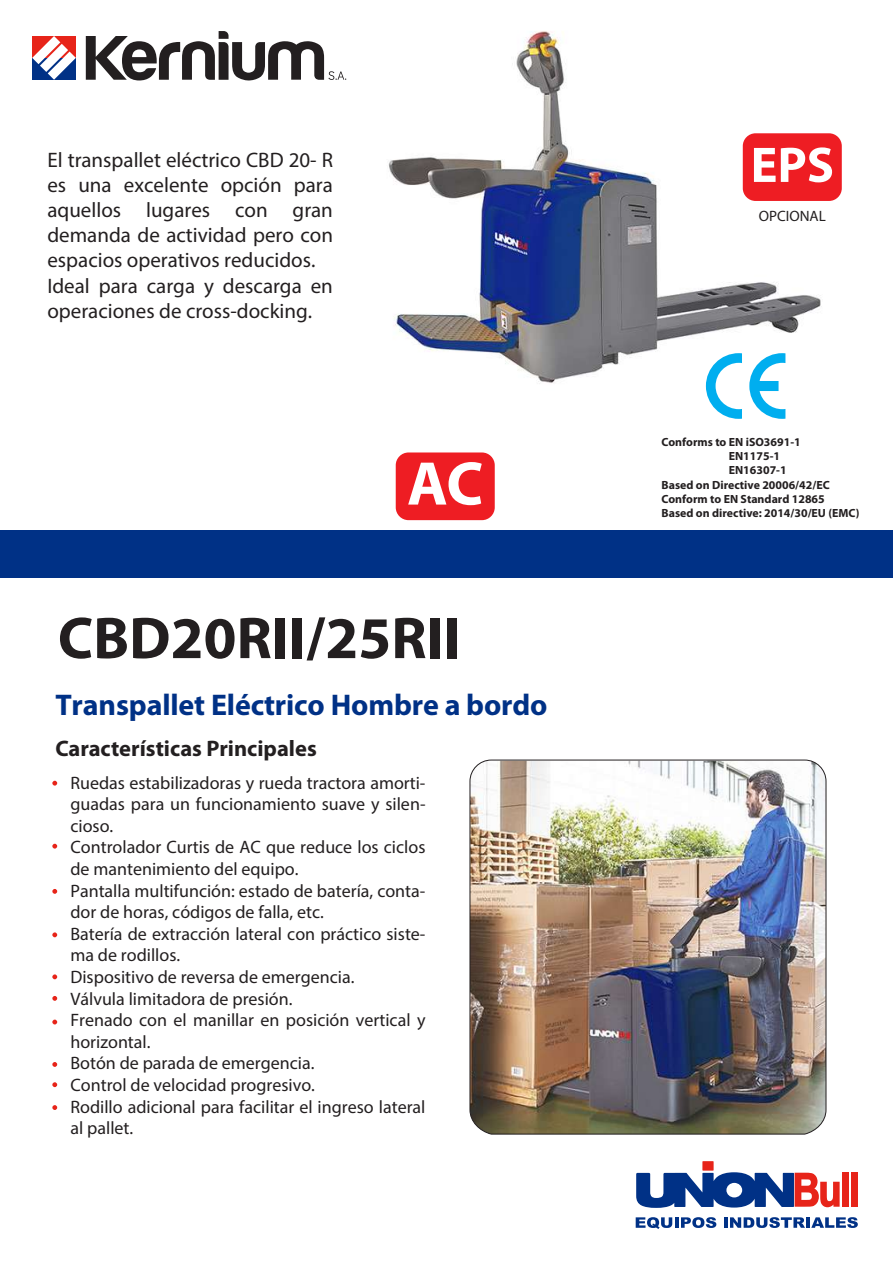
<style>
.page{position:relative;width:893px;height:1263px;background:#fff}
.page>*{position:absolute;margin:0;border:0;box-sizing:border-box;transform-origin:0 0}
.t1{font:700 62.25px "Myriad Pro";color:#fff}
.t2{font:700 59.4px "Myriad Pro";color:#231f20}
.t3{font:700 50.4px "Myriad Pro";color:#fff}
.t4{font:700 30px "Myriad Pro";letter-spacing:-.005em;color:#003186}
.t5{font:700 22.5px "Myriad Pro";color:#231f20}
.t6{font:21px/25.2px "Myriad Pro";color:#231f20}
.t7{font:18px/21.6px "Myriad Pro";color:#231f20}
.t8{font:15px "Myriad Pro";color:#231f20}
.t9{font:700 11.85px "Myriad Pro";color:#231f20}
</style>
<div class="page">
<svg style="left:636px;top:1217px;width:80px;height:12px"></svg>
<svg style="left:724px;top:1217px;width:81px;height:11px"></svg>
<hr style="left:806px;top:1217px;width:4px;height:11px;background:#003186">
<svg style="left:811px;top:1217px;width:47px;height:11px"></svg>
<div style="left:842px;top:1173px;width:6px;height:34px;background:#e72419"></div>
<div style="left:851px;top:1173px;width:6px;height:34px;background:#e72419"></div>
<svg style="left:636px;top:1161px;width:204px;height:47px"></svg>
<div style="left:0;top:530px;width:893px;height:47px;background:#003186"></div>
<img style="left:388px;top:31px;width:434px;height:356px">
<svg style="left:52px;top:781px;width:5px;height:4px"></svg>
<svg style="left:52px;top:974px;width:5px;height:5px"></svg>
<svg style="left:52px;top:844px;width:5px;height:4px"></svg>
<svg style="left:52px;top:932px;width:5px;height:5px"></svg>
<svg style="left:52px;top:889px;width:5px;height:5px"></svg>
<svg style="left:52px;top:996px;width:5px;height:5px"></svg>
<svg style="left:52px;top:1062px;width:5px;height:5px"></svg>
<svg style="left:52px;top:1082px;width:5px;height:5px"></svg>
<svg style="left:52px;top:1105px;width:5px;height:5px"></svg>
<svg style="left:52px;top:1019px;width:5px;height:5px"></svg>
<div style="left:743px;top:133px;width:99px;height:68px;background:#ee1d23;border-radius:13px"></div>
<div style="left:396px;top:452px;width:99px;height:68px;background:#ee1d23;border-radius:13px"></div>
<svg style="left:706px;top:353px;width:36px;height:66px"></svg>
<svg style="left:749px;top:353px;width:36px;height:66px"></svg>
<img style="left:469px;top:759px;width:358px;height:376px">
<svg style="left:32px;top:36px;width:44px;height:44px"></svg>
<svg style="left:86px;top:31px;width:260px;height:49px"></svg>
<p class="t6" style="left:47px;top:147px;width:287px">El transpallet eléctrico CBD 20- R es una excelente opción para aquellos lugares con gran demanda de actividad pero con espacios operativos reducidos.<br>Ideal para carga y descarga en operaciones de cross-docking.</p>
<h1 class="t1" style="left:407px;top:449px;width:78px">AC</h1>
<h2 class="t2" style="left:58px;top:605px;width:404px">CBD20RII/25RII</h2>
<h3 class="t4" style="left:55px;top:688px;width:494px">Transpallet Eléctrico Hombre a bordo</h3>
<p class="t5" style="left:55px;top:736px;width:263px">Características Principales</p>
<p class="t7" style="left:70px;top:771px;width:357px">Ruedas estabilizadoras y rueda tractora amorti&shy;guadas para un funcionamiento suave y silen&shy;cioso.<br>Controlador Curtis de AC que reduce los ciclos de mantenimiento del equipo.<br>Pantalla multifunción: estado de batería, conta&shy;dor de horas, códigos de falla, etc.<br>Batería de extracción lateral con práctico siste&shy;ma de rodillos.<br>Dispositivo de reversa de emergencia.<br>Válvula limitadora de presión.<br>Frenado con el manillar en posición vertical y horizontal.<br>Botón de parada de emergencia.<br>Control de velocidad progresivo.<br>Rodillo adicional para facilitar el ingreso lateral al pallet.</p>
<h3 class="t3" style="left:751px;top:137px;width:85px">EPS</h3>
<p class="t8" style="left:759px;top:207px;width:69px">OPCIONAL</p>
<p class="t9" style="left:662px;top:435px;width:141px">Conforms to EN iSO3691-1</p>
<p class="t9" style="left:729px;top:450px;width:53px">EN1175-1</p>
<p class="t9" style="left:729px;top:464px;width:59px">EN16307-1</p>
<p class="t9" style="left:662px;top:478px;width:170px">Based on Directive 20006/42/EC</p>
<p class="t9" style="left:662px;top:492px;width:165px">Conform to EN Standard 12865</p>
<p class="t9" style="left:662px;top:506px;width:199px">Based on directive: 2014/30/EU (EMC)</p>
</div>
